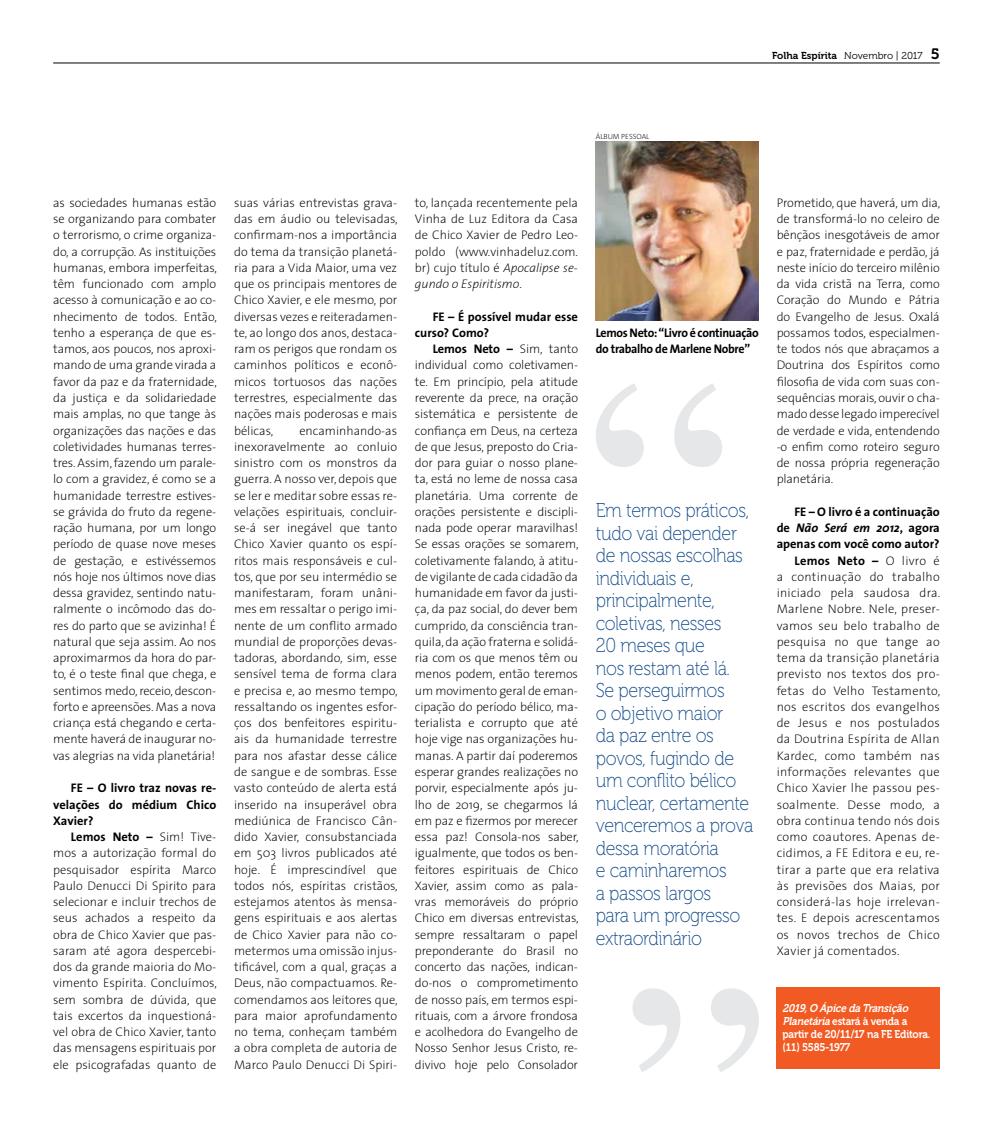
<style>
.page{position:relative;width:993px;height:1124px;background:#fff}
.page>*{position:absolute;margin:0;border:0;box-sizing:border-box;transform-origin:0 0}
.t1{font:20px/22.5px "Museo 100";letter-spacing:-.02em;color:#124b8b;scale:.9 1}
.t2{font:200 12.5px/16.2px "The Sans 2";color:#000;text-align:justify}
.t3{font:12.5px/16.2px "The Sans 7 Bold Plain";color:#000;text-align:justify}
.t4{font:12.5px/16.2px "The Sans 7 Bold Plain";letter-spacing:-.025em;color:#000;scale:.96 1}
.t5{font:italic 700 12.5px "The Sans 7";color:#000}
.t6{font:italic 11.25px/12.5px "Museo 700";color:#fff;scale:.9 1}
.t7{font:11.25px/12.5px "Museo 700";letter-spacing:-.02em;color:#fff;scale:.9 1}
.t8{font:10px "Museo 700";color:#000}
.t9{font:200 7.5px "The Sans 2";color:#000}
.s1{font-family:"Museo 300"}
.s2{font-size:15px}
.s3{font-family:"The Sans 2";font-weight:200}
.s4{font-style:italic}
.s5{font-family:"The Sans 7 Bold Plain";font-weight:400;font-style:normal}
.s6{font-style:normal}
</style>
<div class="page">
<hr style="left:53px;top:63px;width:886px;height:1px;background:#000">
<svg style="left:632px;top:988px;width:126px;height:83px"></svg>
<svg style="left:596px;top:383px;width:126px;height:84px"></svg>
<div style="left:776px;top:987px;width:163px;height:81px;background:#f15a22"></div>
<img style="left:595px;top:142px;width:163px;height:178px">
<p class="t8" style="left:771px;top:50px;width:169px">Folha Espírita <span class="s1">Novembro | 2017</span> <span class="s2">5</span></p>
<p class="t9" style="left:595px;top:131px;width:11px">álbum</p>
<p class="t9" style="left:621px;top:131px;width:5px">pessoal</p>
<p class="t2" style="left:53px;top:194px;width:165px">as sociedades humanas estão se organizando para combater o terrorismo, o crime organiza&shy;do, a corrupção. As instituições humanas, embora imperfeitas, têm funcionado com amplo acesso à comunicação e ao co&shy;nhecimento de todos. Então, tenho a esperança de que es&shy;tamos, aos poucos, nos aproxi&shy;mando de uma grande virada a favor da paz e da fraternidade, da justiça e da solidariedade mais amplas, no que tange às organizações das nações e das coletividades humanas terres&shy;tres. Assim, fazendo um parale&shy;lo com a gravidez, é como se a humanidade terrestre estives&shy;se grávida do fruto da regene&shy;ração humana, por um longo período de quase nove meses de gestação, e estivéssemos nós hoje nos últimos nove dias dessa gravidez, sentindo natu&shy;ralmente o incômodo das do&shy;res do parto que se avizinha! É natural que seja assim. Ao nos aproximarmos da hora do par&shy;to, é o teste final que chega, e sentimos medo, receio, descon&shy;forto e apreensões. Mas a nova criança está chegando e certa&shy;mente haverá de inaugurar no&shy;vas alegrias na vida planetária!</p>
<p class="t3" style="left:53px;top:779px;width:164px;text-indent:18px">FE – O livro traz novas re&shy;velações do médium Chico Xavier?</p>
<p class="t3" style="left:71px;top:828px;width:147px">Lemos Neto – <span class="s3">Sim! Tive-</span></p>
<p class="t2" style="left:53px;top:844px;width:165px">mos a autorização formal do pesquisador espírita Marco Paulo Denucci Di Spirito para selecionar e incluir trechos de seus achados a respeito da obra de Chico Xavier que pas&shy;saram até agora despercebi&shy;dos da grande maioria do Mo&shy;vimento Espírita. Concluímos, sem sombra de dúvida, que tais excertos da inquestioná&shy;vel obra de Chico Xavier, tanto das mensagens espirituais por ele psicografadas quanto de</p>
<p class="t2" style="left:234px;top:194px;width:165px">suas várias entrevistas grava&shy;das em áudio ou televisadas, confirmam-nos a importância do tema da transição planetá&shy;ria para a Vida Maior, uma vez que os principais mentores de Chico Xavier, e ele mesmo, por diversas vezes e reiteradamen&shy;te, ao longo dos anos, destaca&shy;ram os perigos que rondam os caminhos políticos e econô&shy;micos tortuosos das nações terrestres, especialmente das nações mais poderosas e mais bélicas,</p>
<p class="t2" style="left:234px;top:421px;width:165px;text-indent:65px">encaminhando-as inexoravelmente ao conluio sinistro com os monstros da guerra. A nosso ver, depois que se ler e meditar sobre essas re&shy;velações espirituais, concluir&shy;se-á ser inegável que tanto Chico Xavier quanto os espí&shy;ritos mais responsáveis e cul&shy;tos, que por seu intermédio se manifestaram, foram unâni&shy;mes em ressaltar o perigo imi&shy;nente de um conflito armado mundial de proporções devas&shy;tadoras, abordando, sim, esse sensível tema de forma clara e precisa e, ao mesmo tempo, ressaltando os ingentes esfor&shy;ços dos benfeitores espiritu&shy;ais da humanidade terrestre para nos afastar desse cálice de sangue e de sombras. Esse vasto conteúdo de alerta está inserido na insuperável obra mediúnica de Francisco Cân&shy;dido Xavier, consubstanciada em 503 livros publicados até hoje. É imprescindível que todos nós, espíritas cristãos, estejamos atentos às mensa&shy;gens espirituais e aos alertas de Chico Xavier para não co&shy;metermos uma omissão injus&shy;tificável, com a qual, graças a Deus, não compactuamos. Re&shy;comendamos aos leitores que, para maior aprofundamento no tema, conheçam também a obra completa de autoria de Marco Paulo Denucci Di Spiri-</p>
<p class="t2" style="left:415px;top:194px;width:165px">to, lançada recentemente pela Vinha de Luz Editora da Casa de Chico Xavier de Pedro Leo&shy;poldo (www.vinhadeluz.com. br) cujo título é <span class="s4">Apocalipse se&shy;gundo o Espiritismo</span>.</p>
<p class="t3" style="left:415px;top:308px;width:165px;text-indent:18px">FE – É possível mudar esse curso? Como?</p>
<p class="t3" style="left:432px;top:340px;width:147px">Lemos Neto – <span class="s3">Sim, tanto</span></p>
<p class="t2" style="left:415px;top:356px;width:165px">individual como coletivamen&shy;te. Em princípio, pela atitude reverente da prece, na oração sistemática e persistente de confiança em Deus, na certeza de que Jesus, preposto do Cria&shy;dor para guiar o nosso plane&shy;ta, está no leme de nossa casa planetária. Uma corrente de orações persistente e discipli&shy;nada pode operar maravilhas!<br>Se essas orações se somarem, coletivamente falando, à atitu&shy;de vigilante de cada cidadão da humanidade em favor da justi&shy;ça, da paz social, do dever bem cumprido, da consciência tran&shy;quila, da ação fraterna e solidá&shy;ria com os que menos têm ou menos podem, então teremos um movimento geral de eman&shy;cipação do período bélico, ma&shy;terialista e corrupto que até hoje vige nas organizações hu&shy;manas. A partir daí poderemos esperar grandes realizações no porvir, especialmente após ju&shy;lho de 2019, se chegarmos lá em paz e fizermos por merecer essa paz! Consola-nos saber, igualmente, que todos os ben&shy;feitores espirituais de Chico Xavier, assim como as pala&shy;vras memoráveis do próprio Chico em diversas entrevistas, sempre ressaltaram o papel preponderante do Brasil no concerto das nações, indican&shy;do-nos o comprometimento de nosso país, em termos espi&shy;rituais, com a árvore frondosa e acolhedora do Evangelho de Nosso Senhor Jesus Cristo, re&shy;divivo hoje pelo Consolador</p>
<p class="t4" style="left:595px;top:324px;width:171px">Lemos Neto: “Livro é continuação do trabalho de Marlene Nobre”</p>
<p class="t1" style="left:595px;top:499px;width:177px">Em termos práticos, tudo vai depender de nossas escolhas individuais e, principalmente, coletivas, nesses<br>20 meses que<br>nos restam até lá.<br>Se perseguirmos<br>o objetivo maior<br>da paz entre os povos, fugindo de um conflito bélico nuclear, certamente venceremos a prova dessa moratória<br>e caminharemos<br>a passos largos<br>para um progresso extraordinário</p>
<p class="t2" style="left:776px;top:194px;width:165px">Prometido, que haverá, um dia, de transformá-lo no celeiro de bênçãos inesgotáveis de amor e paz, fraternidade e perdão, já neste início do terceiro milênio da vida cristã na Terra, como Coração do Mundo e Pátria do Evangelho de Jesus. Oxalá possamos todos, especialmen&shy;te todos nós que abraçamos a Doutrina dos Espíritos como filosofia de vida com suas con&shy;sequências morais, ouvir o cha&shy;mado desse legado imperecível de verdade e vida, entendendo -o enfim como roteiro seguro de nossa própria regeneração planetária.</p>
<p class="t3" style="left:794px;top:503px;width:147px">FE – O livro é a continuação</p>
<p class="t5" style="left:776px;top:517px;width:165px"><span class="s5">de</span> Não Será em 2012<span class="s5">, agora</span></p>
<p class="t3" style="left:776px;top:535px;width:164px;text-align:right">apenas com você como autor?<br>Lemos Neto – <span class="s3">O livro é</span></p>
<p class="t2" style="left:776px;top:568px;width:165px">a continuação do trabalho iniciado pela saudosa dra.<br>Marlene Nobre. Nele, preser&shy;vamos seu belo trabalho de pesquisa no que tange ao tema da transição planetária previsto nos textos dos pro&shy;fetas do Velho Testamento, nos escritos dos evangelhos de Jesus e nos postulados da Doutrina Espírita de Allan Kardec, como também nas informações relevantes que Chico Xavier lhe passou pes&shy;soalmente. Desse modo, a obra continua tendo nós dois como coautores. Apenas de&shy;cidimos, a FE Editora e eu, re&shy;tirar a parte que era relativa às previsões dos Maias, por considerá-las hoje irrelevan&shy;tes. E depois acrescentamos os novos trechos de Chico Xavier já comentados.</p>
<p class="t6" style="left:782px;top:1001px;width:144px">2019,O ÁpicedaTransição<br>Planetária<span class="s6">e s t a rá à ve n d a a</span></p>
<p class="t7" style="left:782px;top:1028px;width:166px">partir de 20/11/17 na FE Editora. (11) 5585-1977</p>
</div>
